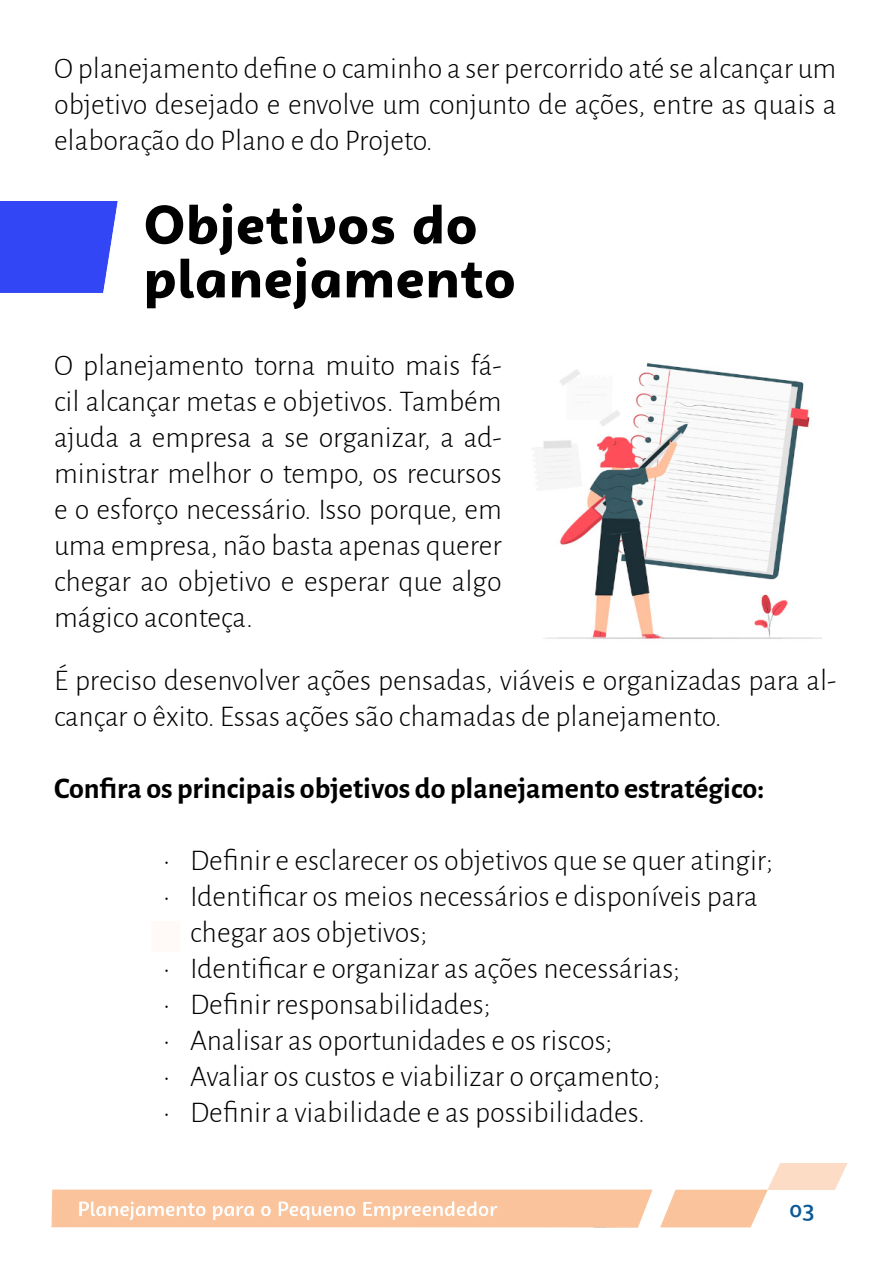
<style>
.page{position:relative;width:893px;height:1263px;background:#fff}
.page>*{position:absolute;margin:0;border:0;box-sizing:border-box;transform-origin:0 0}
.t1{font:900 53.4px/54px "Campuni";letter-spacing:.02em;color:#000}
.t2{font:300 30px/36px "Alegreya Sans";color:#000;text-align:justify}
.t3{font:700 30px "Alegreya Sans";color:#000}
.t4{font:500 22.5px "Campuni";color:#0b5997}
</style>
<div class="page">
<img style="left:51px;top:1163px;width:796px;height:64px">
<div style="left:0;top:201px;width:118px;height:91px;background:#3246f5"></div>
<img style="left:532px;top:362px;width:290px;height:277px">
<div style="left:152px;top:921px;width:28px;height:31px;background:#fffaf7"></div>
<p class="t2" style="left:54px;top:49px;width:784px">O planejamento define o caminho a ser percorrido até se alcançar um objetivo desejado e envolve um conjunto de ações, entre as quais a elaboração do Plano e do Projeto.</p>
<h1 class="t1" style="left:144px;top:198px;width:373px">Objetivos do planejamento</h1>
<p class="t2" style="left:54px;top:347px;width:449px">O planejamento torna muito mais fá&shy;cil alcançar metas e objetivos. Também ajuda a empresa a se organizar, a ad&shy;ministrar melhor o tempo, os recursos e o esforço necessário. Isso porque, em uma empresa, não basta apenas querer chegar ao objetivo e esperar que algo mágico aconteça.</p>
<p class="t2" style="left:54px;top:661px;width:784px">É preciso desenvolver ações pensadas, viáveis e organizadas para al&shy;cançar o êxito. Essas ações são chamadas de planejamento.</p>
<p class="t3" style="left:54px;top:766px;width:712px">Confira os principais objetivos do planejamento estratégico:</p>
<p class="t2" style="left:163px;top:841px;width:612px">• Definir e esclarecer os objetivos que se quer atingir;</p>
<p class="t2" style="left:163px;top:877px;width:596px">• Identificar os meios necessários e disponíveis para</p>
<p class="t2" style="left:163px;top:913px;width:266px">• chegar aos objetivos;</p>
<p class="t2" style="left:163px;top:949px;width:519px">• Identificar e organizar as ações necessárias;</p>
<p class="t2" style="left:163px;top:985px;width:329px">• Definir responsabilidades;</p>
<p class="t2" style="left:163px;top:1021px;width:451px">• Analisar as oportunidades e os riscos;</p>
<p class="t2" style="left:163px;top:1057px;width:499px">• Avaliar os custos e viabilizar o orçamento;</p>
<p class="t2" style="left:163px;top:1093px;width:484px">• Definir a viabilidade e as possibilidades.</p>
<p class="t4" style="left:789px;top:1195px;width:27px">03</p>
</div>
